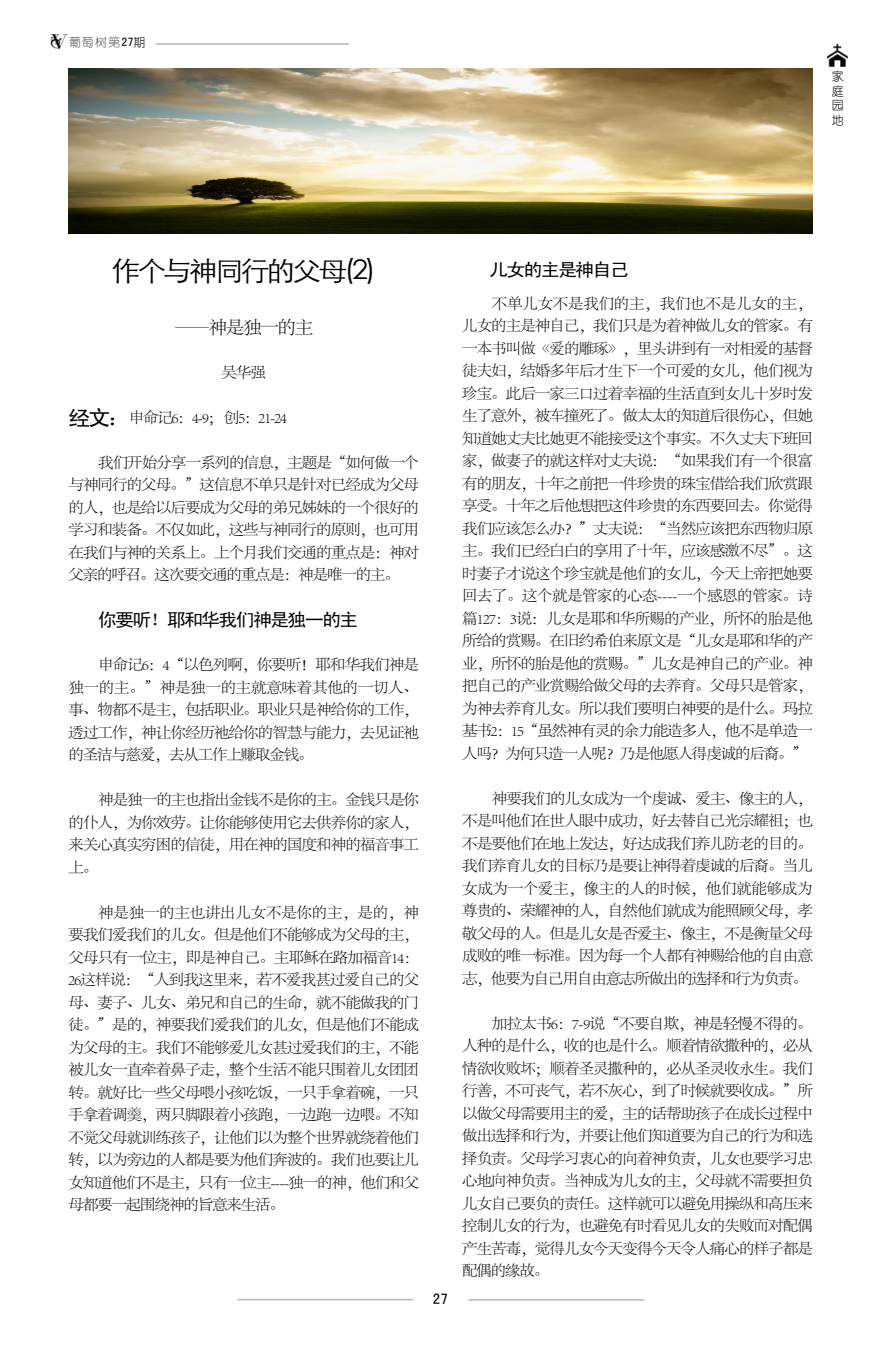
<style>
.page{position:relative;width:881px;height:1348px;background:#fff}
.page>*{position:absolute;margin:0;border:0;box-sizing:border-box;transform-origin:0 0}
.t1{font:27px "ST Xihei";letter-spacing:-.1em;color:#000;scale:1.06 1}
.t2{font:18px "Sim Hei";letter-spacing:-.1em;color:#000;scale:1.06 1}
.t3{font:300 18px "Adobe Song Std";letter-spacing:-.1em;color:#000;scale:1.06 1}
.t4{font:300 15px/22.5px "Adobe Song Std";letter-spacing:-.085em;color:#000;text-align:justify;scale:1.06 1}
.t5{font:15px "Sim Hei";color:#000}
.t6{font:12px "You Yuan";color:#595757}
.t7{font:12px/14.4px "You Yuan";color:#000;text-align:justify}
.s1{font-family:"Sim Hei";color:#000}
.s2{color:#000}
.s3{font-family:"Sim Hei";font-weight:400;font-size:21px}
</style>
<div class="page">
<img style="left:827px;top:44px;width:19px;height:22px">
<img style="left:51px;top:35px;width:15px;height:14px">
<hr style="left:156px;top:43px;width:193px;height:2px;background:#000">
<hr style="left:468px;top:1299px;width:176px;height:1px;background:#000">
<hr style="left:237px;top:1299px;width:176px;height:1px;background:#000">
<img style="left:68px;top:68px;width:744px;height:165px">
<p class="t6" style="left:69px;top:36px;width:78px">葡萄树第<span class="s1">27</span><span class="s2">期</span></p>
<p class="t7" style="left:831px;top:69px;width:13px">家庭园地</p>
<h1 class="t1" style="left:111px;top:250px;width:250px">作个与神同行的父母(2)</h1>
<p class="t3" style="left:174px;top:317px;width:133px">——神是独一的主</p>
<p class="t4" style="left:221px;top:361px;width:44px">吴华强</p>
<p class="t4" style="left:68px;top:406px;width:208px"><span class="s3">经文：</span>申命记6：4-9； 创5：21-24</p>
<p class="t4" style="left:68px;top:451px;width:332px;text-indent:30px">我们开始分享一系列的信息，主题是“如何做一个与神同行的父母。”这信息不单只是针对已经成为父母的人，也是给以后要成为父母的弟兄姊妹的一个很好的学习和装备。不仅如此，这些与神同行的原则，也可用在我们与神的关系上。上个月我们交通的重点是：神对父亲的呼召。这次要交通的重点是：神是唯一的主。</p>
<p class="t2" style="left:98px;top:611px;width:247px">你要听！耶和华我们神是独一的主</p>
<p class="t4" style="left:68px;top:654px;width:332px;text-indent:30px">申命记6：4“以色列啊，你要听！耶和华我们神是独一的主。”神是独一的主就意味着其他的一切人、事、物都不是主，包括职业。职业只是神给你的工作，透过工作，神让你经历祂给你的智慧与能力，去见证祂的圣洁与慈爱，去从工作上赚取金钱。</p>
<p class="t4" style="left:68px;top:789px;width:332px;text-indent:30px">神是独一的主也指出金钱不是你的主。金钱只是你的仆人，为你效劳。让你能够使用它去供养你的家人，来关心真实穷困的信徒，用在神的国度和神的福音事工上。</p>
<p class="t4" style="left:68px;top:901px;width:333px;text-indent:30px">神是独一的主也讲出儿女不是你的主，是的，神要我们爱我们的儿女。但是他们不能够成为父母的主，父母只有一位主，即是神自己。主耶稣在路加福音14：26这样说：“人到我这里来，若不爱我甚过爱自己的父母、妻子、儿女、弟兄和自己的生命，就不能做我的门徒。”是的，神要我们爱我们的儿女，但是他们不能成为父母的主。我们不能够爱儿女甚过爱我们的主，不能被儿女一直牵着鼻子走，整个生活不能只围着儿女团团转。就好比一些父母喂小孩吃饭，一只手拿着碗，一只手拿着调羹，两只脚跟着小孩跑，一边跑一边喂。不知不觉父母就训练孩子，让他们以为整个世界就绕着他们转，以为旁边的人都是要为他们奔波的。我们也要让儿女知道他们不是主，只有一位主----独一的神，他们和父母都要一起围绕神的旨意来生活。</p>
<p class="t5" style="left:433px;top:1291px;width:16px">27</p>
<p class="t2" style="left:489px;top:260px;width:133px">儿女的主是神自己</p>
<p class="t4" style="left:461px;top:293px;width:333px;text-indent:30px">不单儿女不是我们的主，我们也不是儿女的主，儿女的主是神自己，我们只是为着神做儿女的管家。有一本书叫做《爱的雕琢》，里头讲到有一对相爱的基督徒夫妇，结婚多年后才生下一个可爱的女儿，他们视为珍宝。此后一家三口过着幸福的生活直到女儿十岁时发生了意外，被车撞死了。做太太的知道后很伤心，但她知道她丈夫比她更不能接受这个事实。不久丈夫下班回家，做妻子的就这样对丈夫说：“如果我们有一个很富有的朋友，十年之前把一件珍贵的珠宝借给我们欣赏跟享受。十年之后他想把这件珍贵的东西要回去。你觉得我们应该怎么办？”丈夫说：“当然应该把东西物归原主。我们已经白白的享用了十年，应该感激不尽”。这时妻子才说这个珍宝就是他们的女儿，今天上帝把她要回去了。这个就是管家的心态----一个感恩的管家。诗篇127：3说：儿女是耶和华所赐的产业，所怀的胎是他所给的赏赐。在旧约希伯来原文是“儿女是耶和华的产业，所怀的胎是他的赏赐。”儿女是神自己的产业。神把自己的产业赏赐给做父母的去养育。父母只是管家，为神去养育儿女。所以我们要明白神要的是什么。玛拉基书2：15“虽然神有灵的余力能造多人，他不是单造一人吗？为何只造一人呢？乃是他愿人得虔诚的后裔。”</p>
<p class="t4" style="left:461px;top:788px;width:332px;text-indent:30px">神要我们的儿女成为一个虔诚、爱主、像主的人，不是叫他们在世人眼中成功，好去替自己光宗耀祖；也不是要他们在地上发达，好达成我们养儿防老的目的。我们养育儿女的目标乃是要让神得着虔诚的后裔。当儿女成为一个爱主，像主的人的时候，他们就能够成为尊贵的、荣耀神的人，自然他们就成为能照顾父母，孝敬父母的人。但是儿女是否爱主、像主，不是衡量父母成败的唯一标准。因为每一个人都有神赐给他的自由意志，他要为自己用自由意志所做出的选择和行为负责。</p>
<p class="t4" style="left:461px;top:1013px;width:332px;text-indent:30px">加拉太书6：7-9说“不要自欺，神是轻慢不得的。人种的是什么，收的也是什么。顺着情欲撒种的，必从情欲收败坏；顺着圣灵撒种的，必从圣灵收永生。我们行善，不可丧气，若不灰心，到了时候就要收成。”所以做父母需要用主的爱，主的话帮助孩子在成长过程中做出选择和行为，并要让他们知道要为自己的行为和选择负责。父母学习衷心的向着神负责，儿女也要学习忠心地向神负责。当神成为儿女的主，父母就不需要担负儿女自己要负的责任。这样就可以避免用操纵和高压来控制儿女的行为，也避免有时看见儿女的失败而对配偶产生苦毒，觉得儿女今天变得今天令人痛心的样子都是配偶的缘故。</p>
</div>
